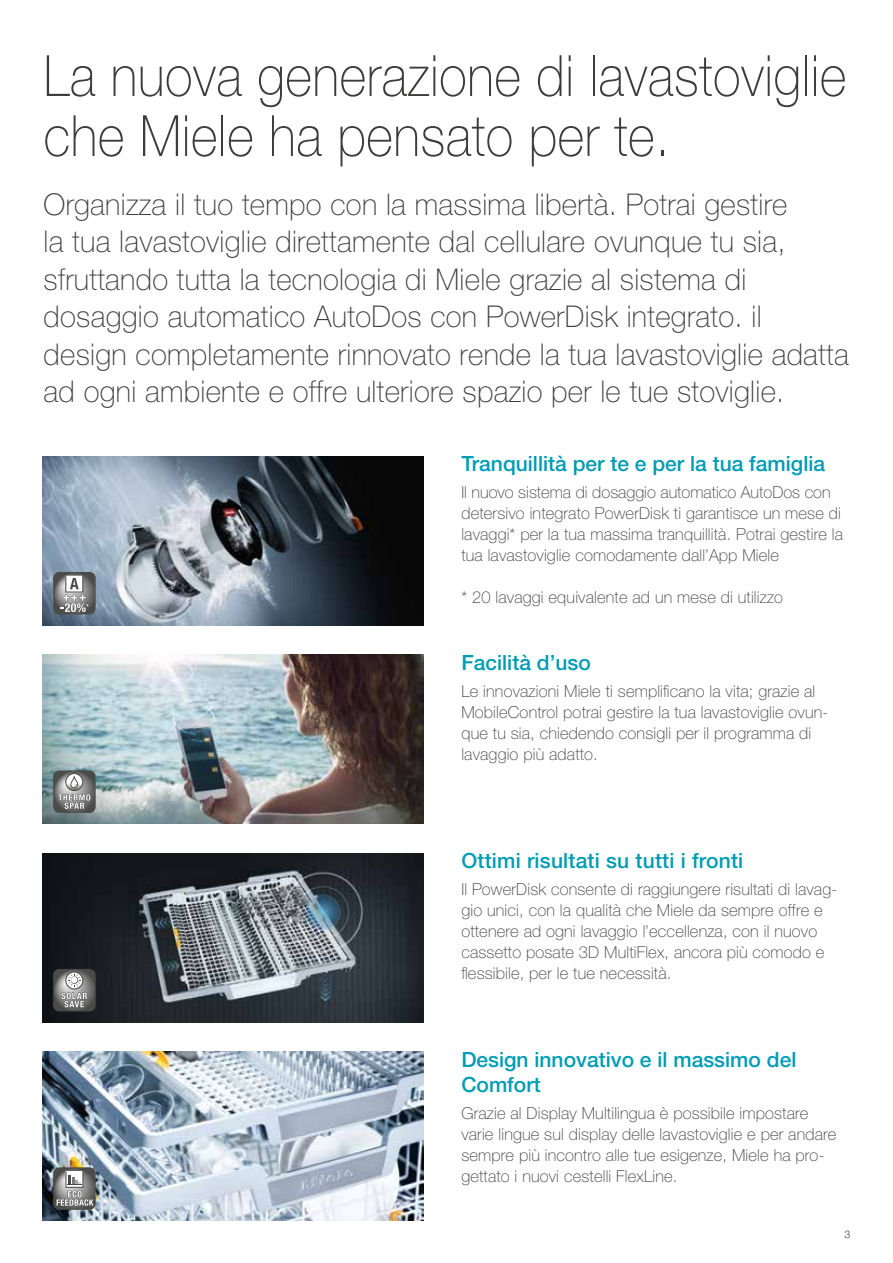
<style>
.page{position:relative;width:893px;height:1263px;background:#fff}
.page>*{position:absolute;margin:0;border:0;box-sizing:border-box;transform-origin:0 0}
.t1{font:100 57px/60px "Helvetica Neue LT Std";letter-spacing:.01em;color:#3c3c3b;scale:.9 1}
.t2{font:100 30px/37.5px "Helvetica Neue LT Std";letter-spacing:.01em;color:#3c3c3b}
.t3{font:500 21px/25.2px "Helvetica Neue LT Std";color:#009cb4}
.t4{font:100 16.5px/21px "Helvetica Neue LT Std";letter-spacing:.01em;color:#3c3c3b}
.t5{font:300 10.5px "Helvetica Neue LT Std";color:#3c3c3b}
</style>
<div class="page">
<img style="left:43px;top:1052px;width:380px;height:168px">
<img style="left:43px;top:456px;width:380px;height:169px">
<img style="left:43px;top:853px;width:380px;height:169px">
<img style="left:43px;top:655px;width:380px;height:168px">
<svg style="left:53px;top:1167px;width:43px;height:43px;background:#878887"></svg>
<svg style="left:53px;top:969px;width:43px;height:42px;background:#828282"></svg>
<svg style="left:53px;top:572px;width:43px;height:42px;background:#888989"></svg>
<svg style="left:53px;top:770px;width:43px;height:43px;background:#848584"></svg>
<h1 class="t1" style="left:44px;top:46px;width:893px">La nuova generazione di lavastoviglie che Miele ha pensato per te.</h1>
<p class="t2" style="left:44px;top:185px;width:807px">Organizza il tuo tempo con la massima libertà. Potrai gestire<br>la tua lavastoviglie direttamente dal cellulare ovunque tu sia, sfruttando tutta la tecnologia di Miele grazie al sistema di dosaggio automatico AutoDos con PowerDisk integrato. il design completamente rinnovato rende la tua lavastoviglie adatta ad ogni ambiente e offre ulteriore spazio per le tue stoviglie.</p>
<p class="t3" style="left:461px;top:451px;width:365px">Tranquillità per te e per la tua famiglia</p>
<p class="t4" style="left:461px;top:482px;width:383px">Il nuovo sistema di dosaggio automatico AutoDos con detersivo integrato PowerDisk ti garantisce un mese di lavaggi* per la tua massima tranquillità. Potrai gestire la tua lavastoviglie comodamente dall’App Miele</p>
<p class="t4" style="left:461px;top:587px;width:323px">* 20 lavaggi equivalente ad un mese di utilizzo</p>
<p class="t3" style="left:461px;top:650px;width:131px">Facilità d’uso</p>
<p class="t4" style="left:461px;top:680px;width:368px">Le innovazioni Miele ti semplificano la vita; grazie al MobileControl potrai gestire la tua lavastoviglie ovun&shy;que tu sia, chiedendo consigli per il programma di lavaggio più adatto.</p>
<p class="t3" style="left:461px;top:848px;width:283px">Ottimi risultati su tutti i fronti</p>
<p class="t4" style="left:461px;top:879px;width:377px">Il PowerDisk consente di raggiungere risultati di lavag&shy;gio unici, con la qualità che Miele da sempre offre e ottenere ad ogni lavaggio l’eccellenza, con il nuovo cassetto posate 3D MultiFlex, ancora più comodo e flessibile, per le tue necessità.</p>
<p class="t3" style="left:461px;top:1046px;width:336px">Design innovativo e il massimo del<br>Comfort</p>
<p class="t4" style="left:461px;top:1102px;width:377px">Grazie al Display Multilingua è possibile impostare varie lingue sul display delle lavastoviglie e per andare sempre più incontro alle tue esigenze, Miele ha pro&shy;gettato i nuovi cestelli FlexLine.</p>
<p class="t5" style="left:845px;top:1228px;width:7px">3</p>
</div>
